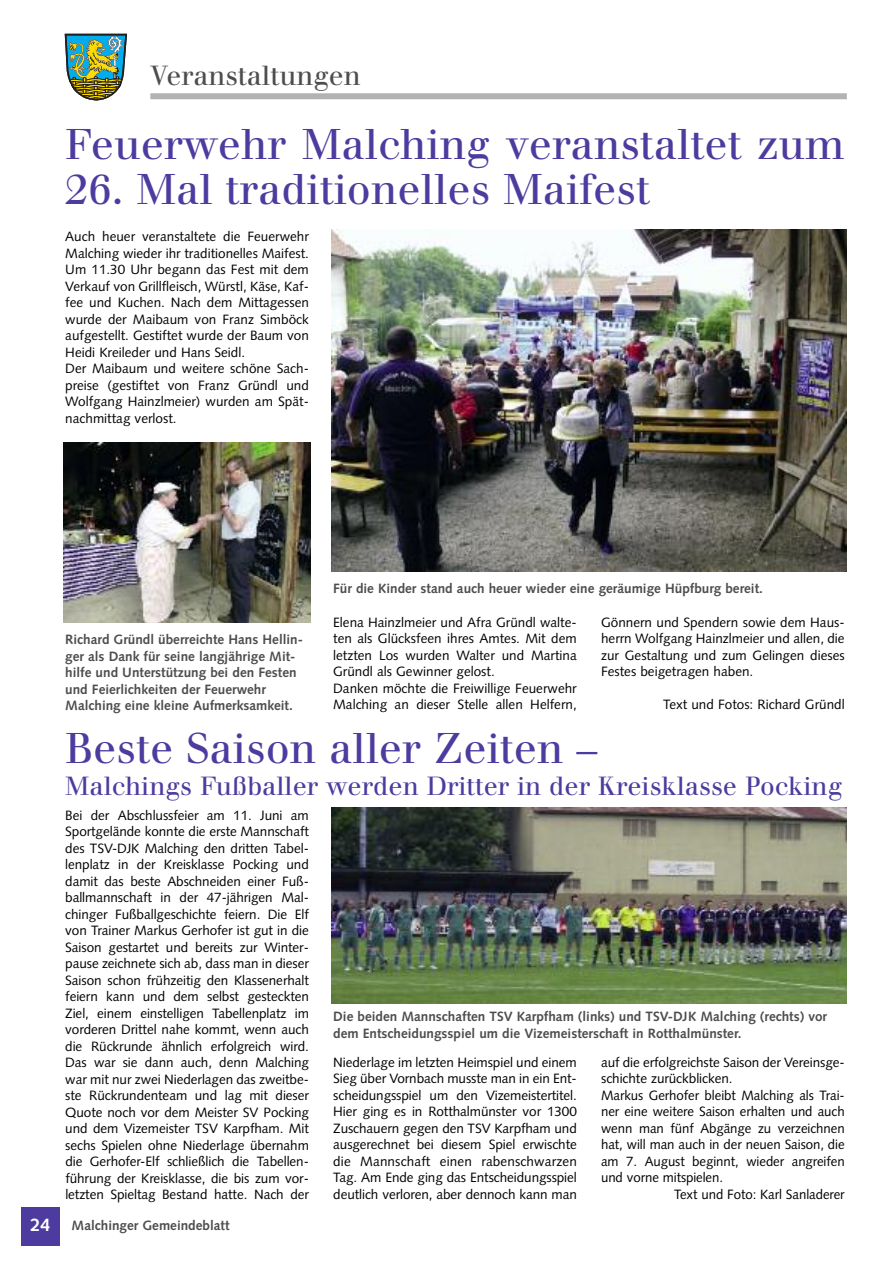
<style>
.page{position:relative;width:893px;height:1263px;background:#fff}
.page>*{position:absolute;margin:0;border:0;box-sizing:border-box;transform-origin:0 0}
.t1{font:42px "Walbaum";color:#4e3b9f}
.t2{font:27px "Walbaum";color:#4d4d4d}
.t3{font:25.65px "Walbaum";color:#4e3b9f}
.t4{font:700 18px "Syntax";color:#fff}
.t5{font:13.5px/16.5px "Syntax";color:#000;text-align:justify}
.t6{font:700 13.5px/16.5px "Syntax";color:#4d4d4d}
</style>
<div class="page">
<svg style="left:64px;top:33px;width:63px;height:67px;background:#779c7f"></svg>
<div style="left:150px;top:93px;width:697px;height:6px;background:#b3b3b3"></div>
<div style="left:21px;top:1208px;width:39px;height:38px;background:#4e3b9f"></div>
<img style="left:332px;top:230px;width:514px;height:341px">
<img style="left:64px;top:443px;width:246px;height:180px">
<img style="left:332px;top:808px;width:514px;height:195px">
<h2 class="t2" style="left:150px;top:65px;width:212px">Veranstaltungen</h2>
<h1 class="t1" style="left:65px;top:129px;width:781px">Feuerwehr Malching veranstaltet zum</h1>
<h1 class="t1" style="left:65px;top:174px;width:586px">26. Mal traditionelles Maifest</h1>
<p class="t5" style="left:65px;top:230px;width:245px;text-align:left">Auch heuer veranstaltete die Feuerwehr Malching wieder ihr traditionelles Maifest.<br>Um 11.30 Uhr begann das Fest mit dem Verkauf von Grillfleisch, Würstl, Käse, Kaf&shy;fee und Kuchen. Nach dem Mittagessen wurde der Maibaum von Franz Simböck aufgestellt. Gestiftet wurde der Baum von Heidi Kreileder und Hans Seidl.<br>Der Maibaum und weitere schöne Sach&shy;preise (gestiftet von Franz Gründl und Wolfgang Hainzlmeier) wurden am Spät&shy;nachmittag verlost.</p>
<h3 class="t4" style="left:30px;top:1218px;width:22px">24</h3>
<p class="t6" style="left:65px;top:633px;width:239px">Richard Gründl überreichte Hans Hellin&shy;ger als Dank für seine langjährige Mit&shy;hilfe und Unterstützung bei den Festen und Feierlichkeiten der Feuerwehr Malching eine kleine Aufmerksamkeit.</p>
<p class="t6" style="left:333px;top:582px;width:431px">Für die Kinder stand auch heuer wieder eine geräumige Hüpfburg bereit.</p>
<p class="t5" style="left:333px;top:615px;width:245px;text-align:left">Elena Hainzlmeier und Afra Gründl walte&shy;ten als Glücksfeen ihres Amtes. Mit dem letzten Los wurden Walter und Martina Gründl als Gewinner gelost.<br>Danken möchte die Freiwillige Feuerwehr Malching an dieser Stelle allen Helfern,</p>
<p class="t5" style="left:601px;top:615px;width:245px">Gönnern und Spendern sowie dem Haus&shy;herrn Wolfgang Hainzlmeier und allen, die zur Gestaltung und zum Gelingen dieses Festes beigetragen haben.</p>
<p class="t5" style="left:663px;top:698px;width:183px">Text und Fotos: Richard Gründl</p>
<h1 class="t1" style="left:65px;top:733px;width:534px">Beste Saison aller Zeiten –</h1>
<h3 class="t3" style="left:65px;top:776px;width:779px">Malchings Fußballer werden Dritter in der Kreisklasse Pocking</h3>
<p class="t5" style="left:65px;top:808px;width:245px">Bei der Abschlussfeier am 11. Juni am Sportgelände konnte die erste Mannschaft des TSV-DJK Malching den dritten Tabel&shy;lenplatz in der Kreisklasse Pocking und damit das beste Abschneiden einer Fuß&shy;ballmannschaft in der 47-jährigen Mal&shy;chinger Fußballgeschichte feiern. Die Elf von Trainer Markus Gerhofer ist gut in die Saison gestartet und bereits zur Winter&shy;pause zeichnete sich ab, dass man in dieser Saison schon frühzeitig den Klassenerhalt feiern kann und dem selbst gesteckten Ziel, einem einstelligen Tabellenplatz im vorderen Drittel nahe kommt, wenn auch die Rückrunde ähnlich erfolgreich wird.<br>Das war sie dann auch, denn Malching war mit nur zwei Niederlagen das zweitbe&shy;ste Rückrundenteam und lag mit dieser Quote noch vor dem Meister SV Pocking und dem Vizemeister TSV Karpfham. Mit sechs Spielen ohne Niederlage übernahm die Gerhofer-Elf schließlich die Tabellen&shy;führung der Kreisklasse, die bis zum vor&shy;letzten Spieltag Bestand hatte. Nach der</p>
<p class="t6" style="left:72px;top:1218px;width:159px">Malchinger Gemeindeblatt</p>
<p class="t6" style="left:333px;top:1009px;width:495px">Die beiden Mannschaften TSV Karpfham (links) und TSV-DJK Malching (rechts) vor dem Entscheidungsspiel um die Vizemeisterschaft in Rotthalmünster.</p>
<p class="t5" style="left:333px;top:1055px;width:245px">Niederlage im letzten Heimspiel und einem Sieg über Vornbach musste man in ein Ent&shy;scheidungsspiel um den Vizemeistertitel.<br>Hier ging es in Rotthalmünster vor 1300<br>Zuschauern gegen den TSV Karpfham und ausgerechnet bei diesem Spiel erwischte die Mannschaft einen rabenschwarzen Tag. Am Ende ging das Entscheidungsspiel deutlich verloren, aber dennoch kann man</p>
<p class="t5" style="left:601px;top:1055px;width:245px">auf die erfolgreichste Saison der Vereinsge-</p>
<p class="t5" style="left:601px;top:1071px;width:133px">schichte zurückblicken.</p>
<p class="t5" style="left:601px;top:1088px;width:245px">Markus Gerhofer bleibt Malching als Trai-</p>
<p class="t5" style="left:601px;top:1104px;width:245px">ner eine weitere Saison erhalten und auch</p>
<p class="t5" style="left:601px;top:1121px;width:245px">wenn man fünf Abgänge zu verzeichnen</p>
<p class="t5" style="left:601px;top:1137px;width:245px">hat, will man auch in der neuen Saison, die</p>
<p class="t5" style="left:601px;top:1154px;width:245px">am 7. August beginnt, wieder angreifen</p>
<p class="t5" style="left:601px;top:1170px;width:124px">und vorne mitspielen.</p>
<p class="t5" style="left:674px;top:1187px;width:172px">Text und Foto: Karl Sanladerer</p>
</div>
